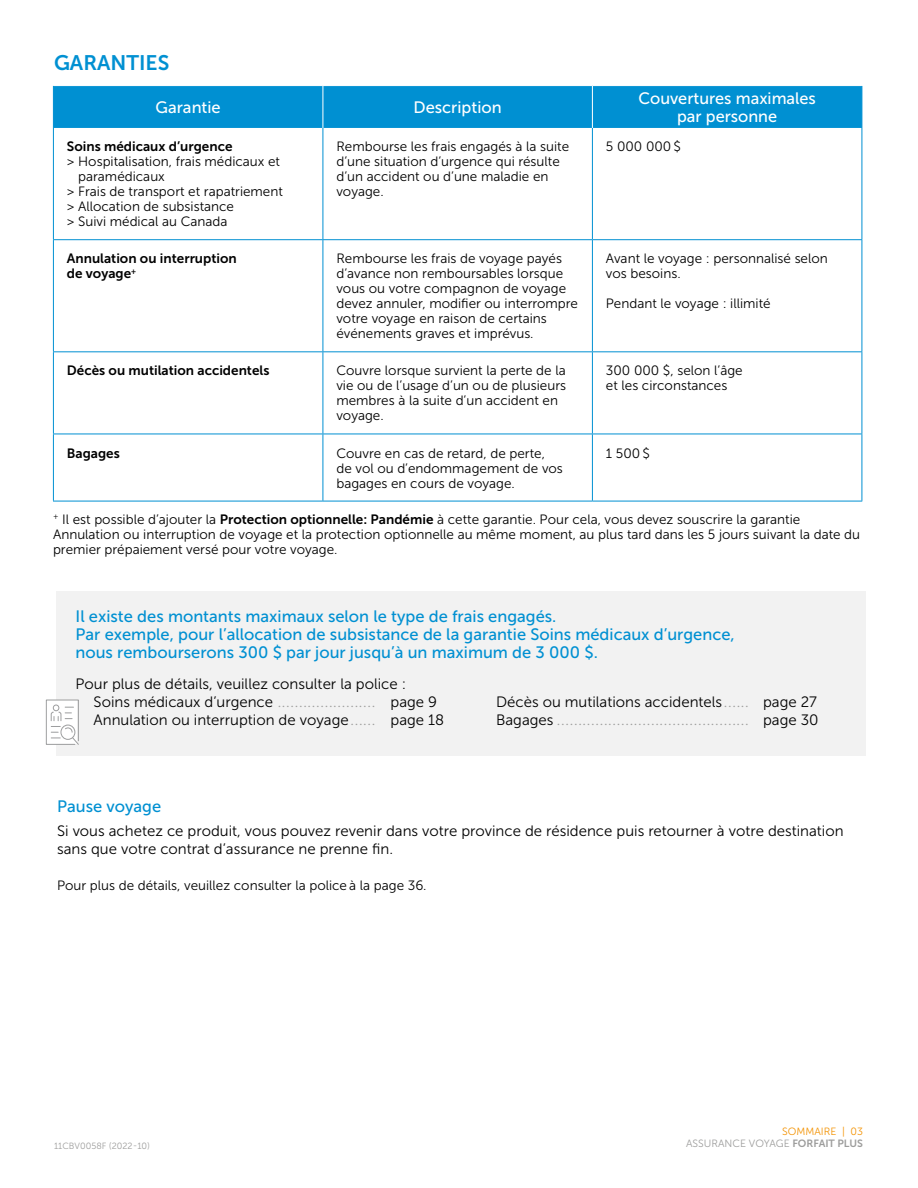
<style>
.page{position:relative;width:918px;height:1188px;background:#fff}
.page>*{position:absolute;margin:0;border:0;box-sizing:border-box;transform-origin:0 0}
.t1{font:21px "Museo Sans 700";color:#0090d2}
.t2{font:16.5px/18px "Museo Sans 500";color:#0090d2}
.t3{font:16.5px/18px "Museo Sans 500";color:#fff;text-align:center}
.t4{font:15px/18px "Museo Sans 300";color:#000}
.t5{font:13.5px/15px "Museo Sans 300";color:#000}
.t6{font:13.5px/15px "Museo Sans 700";color:#000}
.t7{font:10.5px/12px "Museo Sans 300";color:#9d9d9c;text-align:right}
.t8{font:9.3px "Monaco";color:#9d9d9c}
.t9{font:9px "Museo Sans 300";color:#9d9d9c}
.s1{font-family:"Museo Sans 700"}
.s2{font-family:"Monaco";font-size:9.3px;color:#9d9d9c}
.s3{font-family:"Museo Sans 300";font-size:15px;color:#000}
.s4{color:#f39200}
</style>
<div class="page">
<div style="left:54px;top:86px;width:808px;height:42px;background:#0090d2"></div>
<hr style="left:53px;top:128px;width:1px;height:111px;background:#0090d2">
<hr style="left:323px;top:128px;width:1px;height:111px;background:#0090d2">
<hr style="left:592px;top:128px;width:1px;height:111px;background:#0090d2">
<hr style="left:862px;top:128px;width:1px;height:111px;background:#0090d2">
<hr style="left:53px;top:239px;width:270px;height:1px;background:#0090d2">
<hr style="left:53px;top:240px;width:1px;height:111px;background:#0090d2">
<hr style="left:323px;top:239px;width:269px;height:1px;background:#0090d2">
<hr style="left:323px;top:240px;width:1px;height:111px;background:#0090d2">
<hr style="left:592px;top:239px;width:270px;height:1px;background:#0090d2">
<hr style="left:592px;top:240px;width:1px;height:111px;background:#0090d2">
<hr style="left:862px;top:240px;width:1px;height:111px;background:#0090d2">
<hr style="left:53px;top:351px;width:270px;height:1px;background:#0090d2">
<hr style="left:53px;top:352px;width:1px;height:82px;background:#0090d2">
<hr style="left:323px;top:351px;width:269px;height:1px;background:#0090d2">
<hr style="left:323px;top:352px;width:1px;height:82px;background:#0090d2">
<hr style="left:592px;top:351px;width:270px;height:1px;background:#0090d2">
<hr style="left:592px;top:352px;width:1px;height:82px;background:#0090d2">
<hr style="left:862px;top:352px;width:1px;height:82px;background:#0090d2">
<hr style="left:53px;top:434px;width:270px;height:1px;background:#0090d2">
<hr style="left:53px;top:434px;width:1px;height:67px;background:#0090d2">
<hr style="left:323px;top:434px;width:269px;height:1px;background:#0090d2">
<hr style="left:323px;top:434px;width:1px;height:67px;background:#0090d2">
<hr style="left:592px;top:434px;width:270px;height:1px;background:#0090d2">
<hr style="left:592px;top:434px;width:1px;height:67px;background:#0090d2">
<hr style="left:862px;top:434px;width:1px;height:67px;background:#0090d2">
<hr style="left:53px;top:501px;width:270px;height:1px;background:#0090d2">
<hr style="left:323px;top:501px;width:269px;height:1px;background:#0090d2">
<hr style="left:592px;top:501px;width:270px;height:1px;background:#0090d2">
<hr style="left:323px;top:86px;width:1px;height:42px;background:#fff">
<hr style="left:592px;top:86px;width:1px;height:42px;background:#fff">
<hr style="left:53px;top:86px;width:1px;height:42px;background:#0090d2">
<hr style="left:862px;top:86px;width:1px;height:42px;background:#0090d2">
<div style="left:56px;top:592px;width:810px;height:164px;background:#f2f2f2"></div>
<svg style="left:45px;top:699px;width:34px;height:46px"></svg>
<h1 class="t1" style="left:54px;top:51px;width:117px">GARANTIES</h1>
<p class="t3" style="left:156px;top:98px;width:67px">Garantie</p>
<p class="t3" style="left:414px;top:98px;width:90px">Description</p>
<p class="t3" style="left:638px;top:89px;width:179px">Couvertures maximales par personne</p>
<p class="t6" style="left:67px;top:139px;width:167px">Soins médicaux d’urgence</p>
<p class="t5" style="left:67px;top:154px;width:215px">&gt; Hospitalisation, frais médicaux et</p>
<p class="t5" style="left:78px;top:169px;width:88px">paramédicaux</p>
<p class="t5" style="left:67px;top:184px;width:218px">&gt; Frais de transport et rapatriement</p>
<p class="t5" style="left:67px;top:199px;width:169px">&gt; Allocation de subsistance</p>
<p class="t5" style="left:67px;top:214px;width:162px">&gt; Suivi médical au Canada</p>
<p class="t5" style="left:336px;top:139px;width:234px">Rembourse les frais engagés à la suite d’une situation d’urgence qui résulte d’un accident ou d’une maladie en voyage.</p>
<p class="t5" style="left:606px;top:139px;width:77px">5 000 000 $</p>
<p class="t6" style="left:67px;top:251px;width:171px">Annulation ou interruption de voyage<sup>+</sup></p>
<p class="t5" style="left:336px;top:251px;width:243px">Rembourse les frais de voyage payés d’avance non remboursables lorsque vous ou votre compagnon de voyage devez annuler, modifier ou interrompre votre voyage en raison de certains événements graves et imprévus.</p>
<p class="t5" style="left:606px;top:251px;width:223px">Avant le voyage : personnalisé selon vos besoins.</p>
<p class="t5" style="left:606px;top:296px;width:166px">Pendant le voyage : illimité</p>
<p class="t6" style="left:67px;top:363px;width:204px">Décès ou mutilation accidentels</p>
<p class="t5" style="left:336px;top:363px;width:231px">Couvre lorsque survient la perte de la vie ou de l’usage d’un ou de plusieurs membres à la suite d’un accident en voyage.</p>
<p class="t5" style="left:606px;top:363px;width:138px">300 000 $, selon l’âge et les circonstances</p>
<p class="t6" style="left:67px;top:445px;width:54px">Bagages</p>
<p class="t5" style="left:336px;top:446px;width:228px">Couvre en cas de retard, de perte, de vol ou d’endommagement de vos bagages en cours de voyage.</p>
<p class="t5" style="left:606px;top:446px;width:45px">1 500 $</p>
<p class="t5" style="left:53px;top:512px;width:809px"><sup>+</sup> Il est possible d’ajouter la <span class="s1">Protection optionnelle: Pandémie</span> à cette garantie. Pour cela, vous devez souscrire la garantie<br>Annulation ou interruption de voyage et la protection optionnelle au même moment, au plus tard dans les 5 jours suivant la date du premier prépaiement versé pour votre voyage.</p>
<p class="t2" style="left:76px;top:608px;width:661px">Il existe des montants maximaux selon le type de frais engagés.<br>Par exemple, pour l’allocation de subsistance de la garantie Soins médicaux d’urgence, nous rembourserons 300 $ par jour jusqu’à un maximum de 3 000 $.</p>
<p class="t4" style="left:94px;top:675px;width:352px;text-indent:-18px">Pour plus de détails, veuillez consulter la police :<br>Soins médicaux d’urgence <span class="s2">.......................</span> page 9<br>Annulation ou interruption de voyage<span class="s2">......</span> page 18</p>
<p class="t4" style="left:496px;top:693px;width:322px">Décès ou mutilations accidentels<span class="s2">......</span> page 27</p>
<p class="t8" style="left:496px;top:714px;width:324px"><span class="s3">Bagages</span> ............................................. <span class="s3">page 30</span></p>
<p class="t2" style="left:57px;top:797px;width:106px">Pause voyage</p>
<p class="t4" style="left:57px;top:822px;width:788px">Si vous achetez ce produit, vous pouvez revenir dans votre province de résidence puis retourner à votre destination sans que votre contrat d’assurance ne prenne fin.</p>
<p class="t5" style="left:57px;top:878px;width:371px">Pour plus de détails, veuillez consulter la police à la page 36.</p>
<p class="t9" style="left:54px;top:1141px;width:98px">11CBV0058F (2022-10)</p>
<p class="t7" style="left:686px;top:1126px;width:178px"><span class="s4">SOMMAIRE | 03<br></span>ASSURANCE VOYAGE <span class="s1">FORFAIT PLUS</span></p>
</div>
